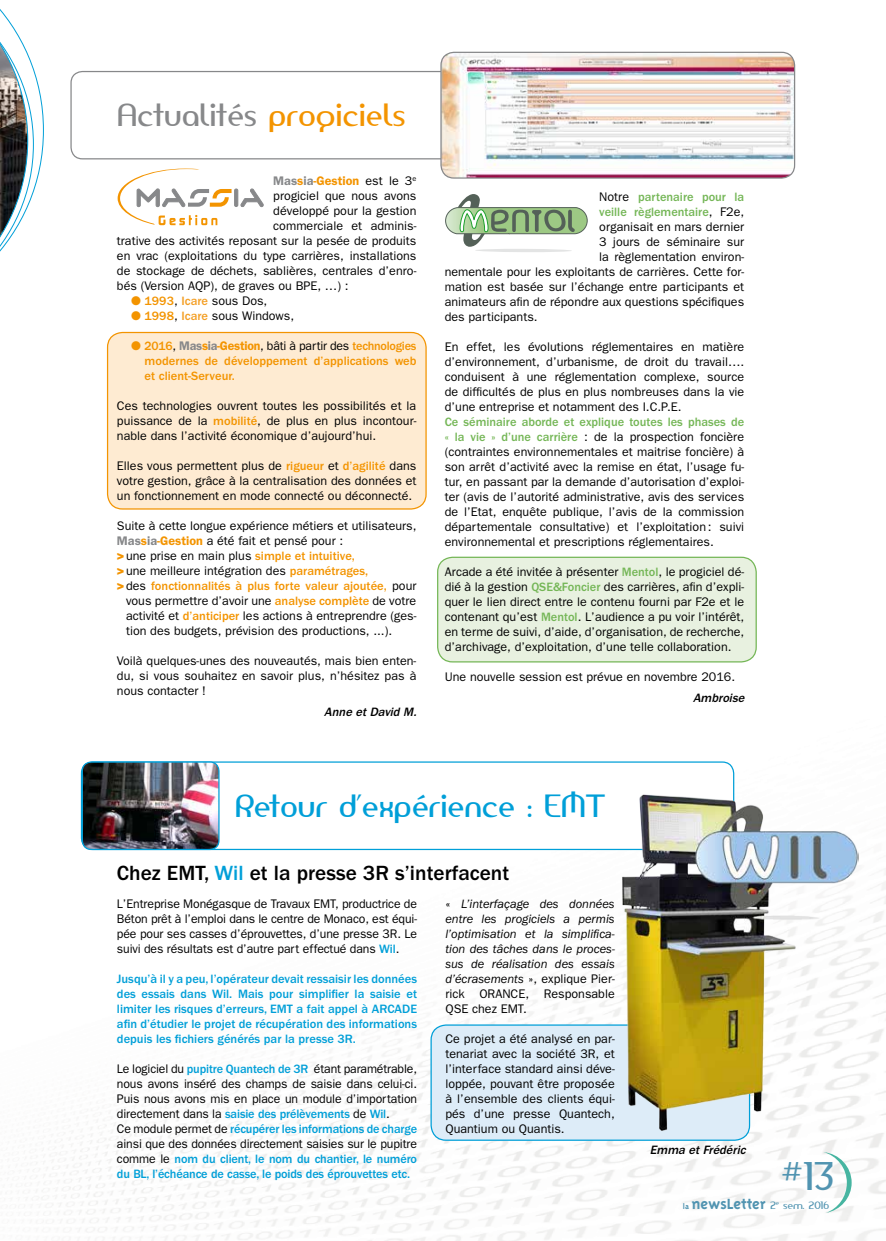
<style>
.page{position:relative;width:886px;height:1241px;background:#fff}
.page>*{position:absolute;margin:0;border:0;box-sizing:border-box;transform-origin:0 0}
.t1{font:37.25px "Amerika Sans";color:#5194b1}
.t2{font:30px "Amerika Sans";color:#009fd8}
.t3{font:30px "Amerika Sans";color:#87888a}
.t4{font:500 21.25px "Franklin Gothic";color:#000}
.t5{font:700 17px "Triplex";color:#5194b1}
.t6{font:12.5px/15px "Franklin Gothic";color:#000;text-align:justify}
.t7{font:500 12.5px/15px "Franklin Gothic";color:#009fd8;text-align:justify}
.t8{font:italic 12.5px/15px "Franklin Gothic";color:#000;text-align:justify}
.t9{font:500 12.5px/15px "Franklin Gothic";color:#f39400;text-align:justify}
.t10{font:500 12.5px "Franklin Gothic";color:#74b656}
.t11{font:italic 500 12.5px "Franklin Gothic";color:#000}
.t12{font:600 12.5px "Franklin Gothic";color:#f39400}
.s1{color:#f39400}
.s2{color:#87888a}
.s3{font-weight:400;color:#000}
.s4{font-weight:500;color:#f39400}
.s5{font-weight:500;color:#f49f25}
.s6{font-weight:600;color:#87888a}
.s7{font-weight:600}
.s8{font-weight:600;color:#f39400}
.s9{font-weight:800;color:#f39400}
.s10{font-weight:800}
.s11{font-weight:500;color:#74b656}
.s12{color:#009fd8}
.s13{font-weight:500;color:#009fd8}
.s14{font-style:normal}
.s15{font-size:8.5px}
.s16{font-family:"Amerika Sans";font-weight:400;font-size:10px}
</style>
<div class="page">
<img style="left:20px;top:508px;width:866px;height:732px">
<div style="left:431px;top:1024px;width:318px;height:115px;background:#ddecf8;border-radius:15px"></div>
<div style="left:430px;top:1024px;width:320px;height:116px;border:1px solid #009fd8;border-radius:15px"></div>
<div style="left:108px;top:332px;width:318px;height:177px;background:#feebd2;border-radius:15px"></div>
<div style="left:107px;top:332px;width:320px;height:177px;border:1px solid #f39400;border-radius:15px"></div>
<div style="left:438px;top:557px;width:318px;height:104px;background:#e8f1e0;border-radius:15px"></div>
<div style="left:437px;top:556px;width:320px;height:106px;border:1px solid #74b656;border-radius:15px"></div>
<svg style="left:0;top:9px;width:44px;height:243px"></svg>
<div style="left:70px;top:71px;width:507px;height:88px;border:1px solid #87888a;border-radius:11px"></div>
<img style="left:441px;top:52px;width:353px;height:125px">
<div style="left:440px;top:52px;width:355px;height:127px;border:1px solid #87888a;border-radius:13px"></div>
<svg style="left:445px;top:194px;width:142px;height:53px"></svg>
<hr style="left:475px;top:249px;width:97px;height:3px;background:#e3e4e4;border-radius:50%">
<div style="left:81px;top:762px;width:653px;height:87px;background:#fff;border-radius:11px"></div>
<div style="left:81px;top:761px;width:653px;height:89px;border:1px solid #009fd8;border-radius:11px"></div>
<img style="left:82px;top:762px;width:137px;height:87px">
<div style="left:82px;top:761px;width:138px;height:89px;border:1px solid #009fd8;border-radius:9px"></div>
<svg style="left:118px;top:168px;width:145px;height:57px"></svg>
<img style="left:622px;top:793px;width:236px;height:337px">
<svg style="left:823px;top:1151px;width:28px;height:61px"></svg>
<h2 class="t3" style="left:117px;top:96px;width:290px">Actualités <span class="s1">progiciels</span></h2>
<p class="t12" style="left:273px;top:173px;width:145px"><span class="s2">Mas</span>s<span class="s2">ia</span>-Gestion <span class="s3">est le 3</span><sup>e</sup></p>
<p class="t6" style="left:273px;top:188px;width:145px">progiciel que nous avons</p>
<p class="t6" style="left:273px;top:203px;width:145px">développé pour la gestion</p>
<p class="t6" style="left:273px;top:218px;width:145px">commerciale et adminis-</p>
<p class="t6" style="left:117px;top:233px;width:301px">trative des activités reposant sur la pesée de produits</p>
<p class="t6" style="left:117px;top:248px;width:301px">en vrac (exploitations du type carrières, installations</p>
<p class="t6" style="left:117px;top:263px;width:301px">de stockage de déchets, sablières, centrales d’enro-</p>
<p class="t6" style="left:117px;top:278px;width:233px">bés (Version AQP), de graves ou BPE, …) :</p>
<p class="t6" style="left:131px;top:293px;width:138px"><span class="s1">●</span> <span class="s4">1993</span>, <span class="s5">Icare</span> sous Dos,</p>
<p class="t6" style="left:131px;top:308px;width:164px"><span class="s1">●</span> <span class="s4">1998</span>, <span class="s5">Icare</span> sous Windows,</p>
<p class="t9" style="left:145px;top:338px;width:273px;text-indent:-13px">● 2016<span class="s3">,</span> <span class="s6">Mas</span><span class="s7">s</span><span class="s6">ia</span><span class="s7">-Gestion</span><span class="s3">, bâti à partir des</span> technologies modernes de développement d’applications web et client-Serveur.</p>
<p class="t6" style="left:117px;top:398px;width:301px">Ces technologies ouvrent toutes les possibilités et la puissance de la <span class="s4">mobilité</span>, de plus en plus incontour&shy;nable dans l’activité économique d’aujourd’hui.</p>
<p class="t6" style="left:117px;top:458px;width:301px">Elles vous permettent plus de <span class="s4">rigueur</span> et <span class="s4">d’agilité</span> dans votre gestion, grâce à la centralisation des données et un fonctionnement en mode connecté ou déconnecté.</p>
<p class="t6" style="left:117px;top:518px;width:301px">Suite à cette longue expérience métiers et utilisateurs,</p>
<p class="t6" style="left:117px;top:533px;width:228px"><span class="s6">Mas</span><span class="s8">s</span><span class="s6">ia</span><span class="s8">-Gestion</span> a été fait et pensé pour :</p>
<p class="t6" style="left:117px;top:548px;width:240px"><span class="s9">&gt;</span> une prise en main plus <span class="s4">simple et intuitive,</span></p>
<p class="t6" style="left:117px;top:563px;width:253px"><span class="s9">&gt;</span> une meilleure intégration des <span class="s4">paramétrages,</span></p>
<p class="t9" style="left:117px;top:578px;width:301px"><span class="s10">&gt;</span> <span class="s3">des</span> fonctionnalités à plus forte valeur ajoutée, <span class="s3">pour</span></p>
<p class="t6" style="left:126px;top:593px;width:292px">vous permettre d’avoir une <span class="s4">analyse complète</span> de votre</p>
<p class="t6" style="left:126px;top:608px;width:292px">activité et <span class="s4">d’anticiper</span> les actions à entreprendre (ges-</p>
<p class="t6" style="left:126px;top:623px;width:268px">tion des budgets, prévision des productions, ...).</p>
<p class="t6" style="left:117px;top:653px;width:301px">Voilà quelques-unes des nouveautés, mais bien enten&shy;du, si vous souhaitez en savoir plus, n’hésitez pas à nous contacter !</p>
<p class="t11" style="left:324px;top:704px;width:97px">Anne etDavid M.</p>
<p class="t10" style="left:599px;top:190px;width:146px"><span class="s3">Notre</span> partenaire pour la</p>
<p class="t10" style="left:599px;top:205px;width:146px">veille règlementaire<span class="s3">, F2e,</span></p>
<p class="t6" style="left:599px;top:219px;width:146px">organisait en mars dernier</p>
<p class="t6" style="left:599px;top:234px;width:146px">3 jours de séminaire sur</p>
<p class="t6" style="left:599px;top:249px;width:146px">la règlementation environ-</p>
<p class="t6" style="left:445px;top:264px;width:301px">nementale pour les exploitants de carrières. Cette for-</p>
<p class="t6" style="left:445px;top:279px;width:301px">mation est basée sur l’échange entre participants et</p>
<p class="t6" style="left:445px;top:294px;width:301px">animateurs afin de répondre aux questions spécifiques</p>
<p class="t6" style="left:445px;top:309px;width:94px">des participants.</p>
<p class="t6" style="left:445px;top:339px;width:301px">En effet, les évolutions réglementaires en matière d’environnement, d’urbanisme, de droit du travail…. conduisent à une réglementation complexe, source de difficultés de plus en plus nombreuses dans la vie d’une entreprise et notamment des I.C.P.E.</p>
<p class="t6" style="left:445px;top:414px;width:301px;text-align:left"><span class="s11">Ce séminaire aborde et explique toutes les phases de « la vie » d’une carrière</span> : de la prospection foncière (contraintes environnementales et maitrise foncière) à son arrêt d’activité avec la remise en état, l’usage fu&shy;tur, en passant par la demande d’autorisation d’exploi&shy;ter (avis de l’autorité administrative, avis des services de l’Etat, enquête publique, l’avis de la commission départementale consultative) et l’exploitation: suivi environnemental et prescriptions réglementaires.</p>
<p class="t6" style="left:445px;top:564px;width:301px">Arcade a été invitée à présenter <span class="s11">Mentol</span>, le progiciel dé&shy;dié à la gestion <span class="s11">QSE&amp;Foncier</span> des carrières, afin d’expli&shy;quer le lien direct entre le contenu fourni par F2e et le contenant qu’est <span class="s11">Mentol</span>. L’audience a pu voir l’intérêt, en terme de suivi, d’aide, d’organisation, de recherche, d’archivage, d’exploitation, d’une telle collaboration.</p>
<p class="t6" style="left:445px;top:669px;width:292px">Une nouvelle session est prévue en novembre 2016.</p>
<p class="t11" style="left:693px;top:690px;width:56px">Ambroise</p>
<h2 class="t2" style="left:235px;top:786px;width:371px">Retour d’expérience : EMT</h2>
<h3 class="t4" style="left:117px;top:861px;width:394px">Chez EMT, <span class="s12">Wil</span> et la presse 3R s’interfacent</h3>
<p class="t6" style="left:117px;top:896px;width:302px">L’Entreprise Monégasque de Travaux EMT, productrice de Béton prêt à l’emploi dans le centre de Monaco, est équi&shy;pée pour ses casses d’éprouvettes, d’une presse 3R. Le suivi des résultats est d’autre part effectué dans <span class="s13">Wil</span>.</p>
<p class="t7" style="left:117px;top:971px;width:302px">Jusqu’à il y a peu, l’opérateur devait ressaisir les données des essais dans Wil. Mais pour simplifier la saisie et limiter les risques d’erreurs, EMT a fait appel à ARCADE afin d’étudier le projet de récupération des informations depuis les fichiers générés par la presse 3R.</p>
<p class="t6" style="left:117px;top:1061px;width:302px;text-align:left">Le logiciel du <span class="s13">pupitre Quantech de 3R</span> étant paramétrable, nous avons inséré des champs de saisie dans celui-ci.<br>Puis nous avons mis en place un module d’importation directement dans la <span class="s13">saisie des prélèvements</span> de <span class="s13">Wil</span>.<br>Ce module permet de <span class="s13">récupérer les informations de charge </span>ainsi que des données directement saisies sur le pupitre comme le <span class="s13">nom du client, le nom du chantier, le numéro du BL, l’échéance de casse, le poids des éprouvettes etc.</span></p>
<p class="t8" style="left:445px;top:896px;width:171px"><span class="s14">«</span> L’interfaçage des données entre les progiciels a permis l’optimisation et la simplifica&shy;tion des tâches dans le proces&shy;sus de réalisation des essais d’écrasements <span class="s14">», explique Pier&shy;rick ORANCE, Responsable QSE chez EMT.</span></p>
<p class="t6" style="left:445px;top:1031px;width:171px">Ce projet a été analysé en par&shy;tenariat avec la société 3R, et l’interface standard ainsi déve&shy;loppée, pouvant être proposée à l’ensemble des clients équi&shy;pés d’une presse Quantech, Quantium ou Quantis.</p>
<p class="t11" style="left:650px;top:1142px;width:100px">Emma etFrédéric</p>
<h1 class="t1" style="left:781px;top:1152px;width:54px">#13</h1>
<h3 class="t5" style="left:683px;top:1193px;width:148px"><span class="s15">la</span> newsLetter <span class="s16">2</span><sup>e</sup> <span class="s16">sem. 2016</span></h3>
</div>
